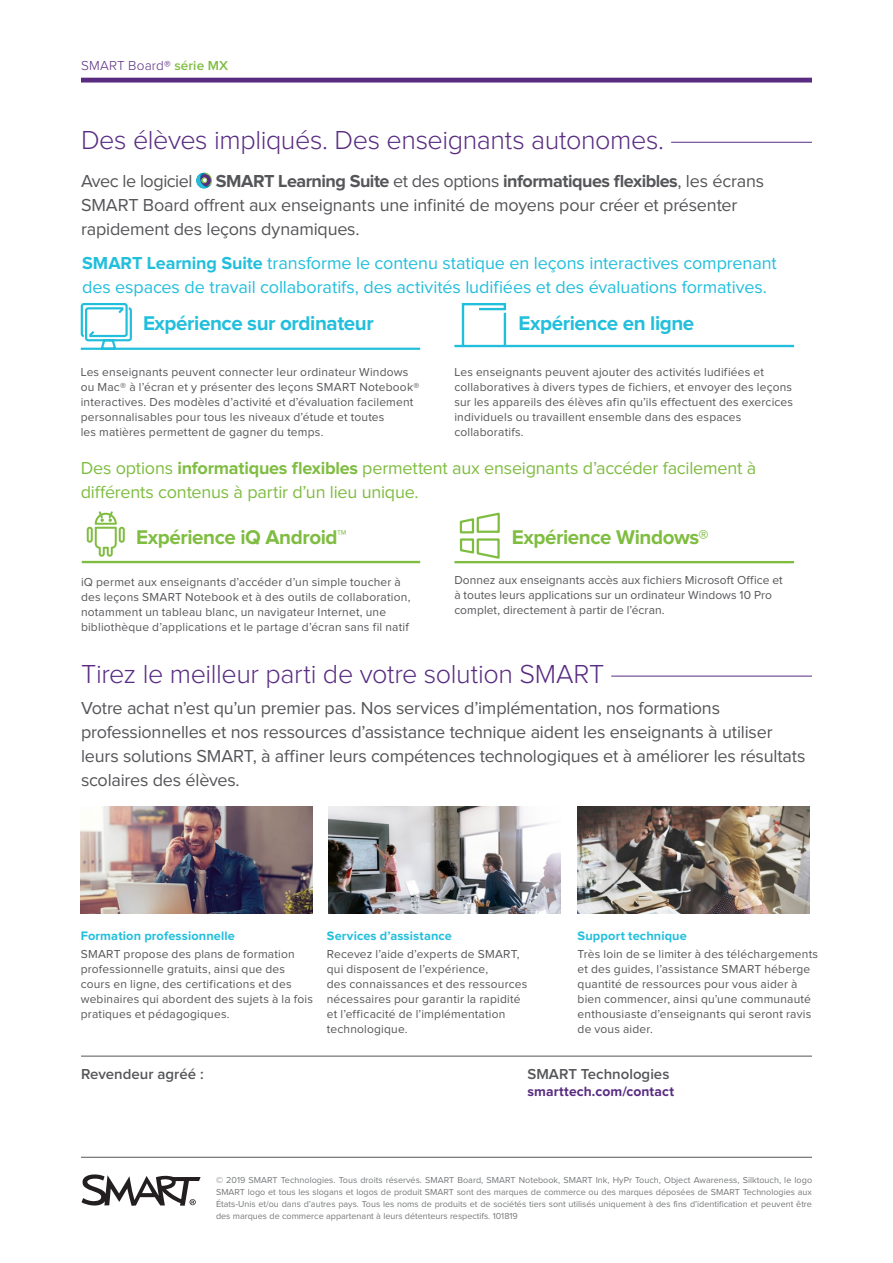
<style>
.page{position:relative;width:893px;height:1263px;background:#fff}
.page>*{position:absolute;margin:0;border:0;box-sizing:border-box;transform-origin:0 0}
.Section_Head{font:300 27px "Proxima Nova";letter-spacing:-.015em;color:#592c82}
.experience_subheads{font:700 20.55px "Proxima Nova";letter-spacing:-.02em;color:#22bfdc}
.experience_subheads-2{font:700 20.55px "Proxima Nova";letter-spacing:-.02em;color:#7fbd41}
.Intro_Copy{font:18px/24px "Proxima Nova";letter-spacing:-.01em;color:#555659}
.Intro_Copy_blue{font:18px/24px "Proxima Nova";letter-spacing:-.005em;color:#22bfdc}
.Intro_Copy_green{font:18px/24px "Proxima Nova";letter-spacing:-.01em;color:#7fbd41}
.reseller{font:600 15px "Proxima Nova";color:#555659}
.contact_info{font:700 13.8px "Proxima Nova";letter-spacing:.005em;color:#592c82}
.t1{font:300 13.5px "Proxima Nova";letter-spacing:.015em;color:#592c82}
.Subhead_blue_small{font:700 12.75px "Proxima Nova";letter-spacing:.01em;color:#22bfdc}
.Body_Copy_small{font:12px/15px "Proxima Nova";letter-spacing:.015em;color:#555659}
.mousetype{font:9px/12px "Proxima Nova";color:#76787b;text-align:justify}
.s1{font-weight:600;color:#7fbd41}
.s2{font-weight:700}
</style>
<div class="page">
<svg style="left:81px;top:78px;width:731px;height:5px;background:#683f8d"></svg>
<hr style="left:81px;top:676px;width:731px;height:1px;background:#592c82">
<div style="left:81px;top:670px;width:530px;height:12px;background:#fff"></div>
<img style="left:81px;top:807px;width:231px;height:106px">
<img style="left:578px;top:807px;width:231px;height:106px">
<img style="left:328px;top:807px;width:233px;height:106px">
<hr style="left:81px;top:142px;width:731px;height:1px;background:#592c82">
<div style="left:81px;top:136px;width:590px;height:12px;background:#fff"></div>
<svg style="left:196px;top:173px;width:16px;height:15px"></svg>
<svg style="left:80px;top:303px;width:341px;height:47px"></svg>
<hr style="left:454px;top:345px;width:340px;height:2px;background:#22bfdc">
<svg style="left:461px;top:303px;width:46px;height:45px"></svg>
<hr style="left:504px;top:313px;width:2px;height:33px;background:#22bfdc">
<hr style="left:81px;top:1056px;width:731px;height:1px;background:#555659">
<hr style="left:81px;top:1157px;width:731px;height:1px;background:#555659">
<svg style="left:82px;top:1174px;width:119px;height:32px"></svg>
<hr style="left:82px;top:561px;width:338px;height:2px;background:#7fbd41">
<svg style="left:87px;top:511px;width:38px;height:46px"></svg>
<hr style="left:454px;top:561px;width:340px;height:2px;background:#7fbd41">
<svg style="left:459px;top:512px;width:41px;height:47px"></svg>
<p class="t1" style="left:81px;top:59px;width:149px">SMART Board® <span class="s1">série MX</span></p>
<p class="Section_Head" style="left:81px;top:128px;width:585px">Des élèves impliqués. Des enseignants autonomes.</p>
<p class="Intro_Copy" style="left:81px;top:170px;width:113px">Avec le logiciel</p>
<p class="Intro_Copy" style="left:81px;top:170px;width:685px;text-indent:135px"><span class="s2">SMART Learning Suite</span> et des options <span class="s2">informatiques flexibles</span>, les écrans<br>SMART Board offrent aux enseignants une infinité de moyens pour créer et présenter rapidement des leçons dynamiques.</p>
<p class="Intro_Copy_blue" style="left:82px;top:251px;width:696px"><span class="s2">SMART Learning Suite</span> transforme le contenu statique en leçons interactives comprenant des espaces de travail collaboratifs, des activités ludifiées et des évaluations formatives.</p>
<p class="experience_subheads" style="left:143px;top:314px;width:232px">Expérience sur ordinateur</p>
<p class="experience_subheads" style="left:519px;top:314px;width:177px">Expérience en ligne</p>
<p class="Body_Copy_small" style="left:81px;top:365px;width:340px">Les enseignants peuvent connecter leur ordinateur Windows ou Mac® à l’écran et y présenter des leçons SMART Notebook® interactives. Des modèles d’activité et d’évaluation facilement personnalisables pour tous les niveaux d’étude et toutes<br>les matières permettent de gagner du temps.</p>
<p class="Body_Copy_small" style="left:454px;top:365px;width:340px">Les enseignants peuvent ajouter des activités ludifiées et collaboratives à divers types de fichiers, et envoyer des leçons sur les appareils des élèves afin qu’ils effectuent des exercices individuels ou travaillent ensemble dans des espaces collaboratifs.</p>
<p class="Intro_Copy_green" style="left:81px;top:457px;width:677px">Des options <span class="s2">informatiques flexibles</span> permettent aux enseignants d’accéder facilement à différents contenus à partir d’un lieu unique.</p>
<p class="experience_subheads-2" style="left:136px;top:528px;width:212px">Expérience iQ Android™</p>
<p class="experience_subheads-2" style="left:512px;top:528px;width:198px">Expérience Windows®</p>
<p class="Body_Copy_small" style="left:81px;top:575px;width:331px">iQ permet aux enseignants d’accéder d’un simple toucher à des leçons SMART Notebook et à des outils de collaboration, notamment un tableau blanc, un navigateur Internet, une bibliothèque d’applications et le partage d’écran sans fil natif</p>
<p class="Body_Copy_small" style="left:454px;top:573px;width:330px">Donnez aux enseignants accès aux fichiers Microsoft Office et à toutes leurs applications sur un ordinateur Windows 10 Pro complet, directement à partir de l’écran.</p>
<p class="Section_Head" style="left:81px;top:662px;width:525px">Tirez le meilleur parti de votre solution SMART</p>
<p class="Intro_Copy" style="left:81px;top:697px;width:726px">Votre achat n’est qu’un premier pas. Nos services d’implémentation, nos formations professionnelles et nos ressources d’assistance technique aident les enseignants à utiliser leurs solutions SMART, à affiner leurs compétences technologiques et à améliorer les résultats scolaires des élèves.</p>
<p class="Subhead_blue_small" style="left:81px;top:930px;width:156px">Formation professionnelle</p>
<p class="Body_Copy_small" style="left:81px;top:947px;width:234px">SMART propose des plans de formation professionnelle gratuits, ainsi que des cours en ligne, des certifications et des webinaires qui abordent des sujets à la fois pratiques et pédagogiques.</p>
<p class="Subhead_blue_small" style="left:327px;top:930px;width:127px">Services d’assistance</p>
<p class="Body_Copy_small" style="left:327px;top:947px;width:202px">Recevez l’aide d’experts de SMART, qui disposent de l’expérience,<br>des connaissances et des ressources nécessaires pour garantir la rapidité et l’efficacité de l’implémentation technologique.</p>
<p class="Subhead_blue_small" style="left:578px;top:930px;width:111px">Support technique</p>
<p class="Body_Copy_small" style="left:578px;top:947px;width:242px">Très loin de se limiter à des téléchargements et des guides, l’assistance SMART héberge quantité de ressources pour vous aider à bien commencer, ainsi qu’une communauté enthousiaste d’enseignants qui seront ravis de vous aider.</p>
<p class="reseller" style="left:81px;top:1067px;width:124px">Revendeur agréé :</p>
<p class="reseller" style="left:527px;top:1067px;width:143px">SMART Technologies</p>
<p class="contact_info" style="left:527px;top:1085px;width:148px">smarttech.com/contact</p>
<p class="mousetype" style="left:216px;top:1174px;width:598px">© 2019 SMART Technologies. Tous droits réservés. SMART Board, SMART Notebook, SMART Ink, HyPr Touch, Object Awareness, Silktouch, le logo SMART logo et tous les slogans et logos de produit SMART sont des marques de commerce ou des marques déposées de SMART Technologies aux États-Unis et/ou dans d’autres pays. Tous les noms de produits et de sociétés tiers sont utilisés uniquement à des fins d’identification et peuvent être des marques de commerce appartenant à leurs détenteurs respectifs. 101819</p>
</div>
